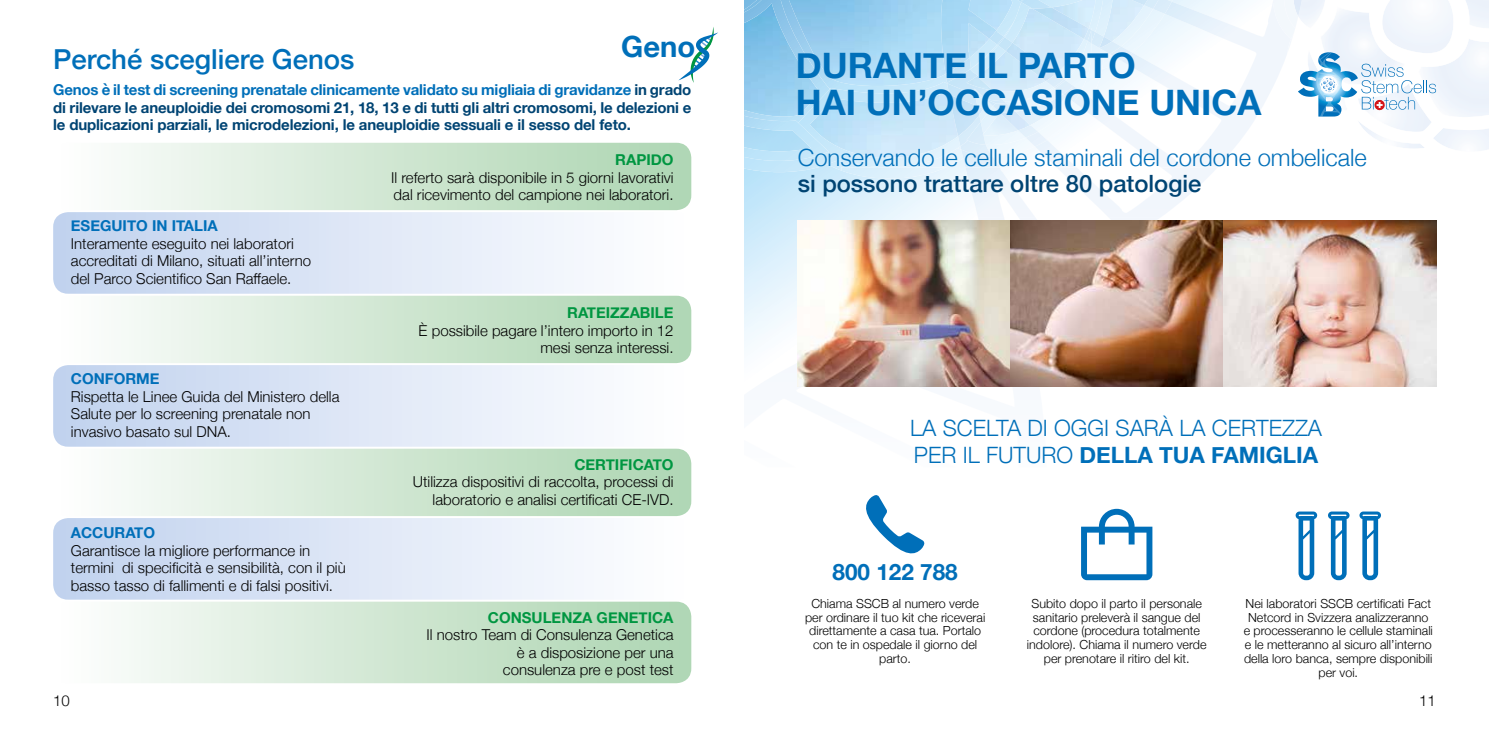
<style>
.page{position:relative;width:1489px;height:745px;background:#fff}
.page>*{position:absolute;margin:0;border:0;box-sizing:border-box;transform-origin:0 0}
.t1{font:700 35px/37.5px "Helvetica Neue";color:#006fb9}
.t2{font:700 29.25px "Helvetica Neue";color:#006fb9}
.t3{font:500 27.5px "Helvetica Neue";color:#006fb9}
.t4{font:300 23.75px "Helvetica Neue";color:#006fb9}
.t5{font:500 23.75px "Helvetica Neue";color:#004473}
.t6{font:300 22.5px/26.2px "Helvetica Neue";color:#006fb9}
.t7{font:700 22.5px "Helvetica Neue";color:#006fb9}
.t8{font:300 15px/17.5px "Helvetica Neue";color:#000}
.t9{font:700 15px/17.5px "Helvetica Neue";letter-spacing:-.01em;color:#004473;text-align:justify}
.t10{font:700 15px "Helvetica Neue";color:#009641}
.t11{font:700 15px "Helvetica Neue";color:#006fb9}
.t12{font:300 12.5px/13.8px "Helvetica Neue";color:#000;text-align:center}
.s1{color:#006fb9}
.s2{font-weight:700}
</style>
<div class="page">
<svg style="left:129px;top:143px;width:562px;height:67px;background:#cfe6d1"></svg>
<svg style="left:129px;top:295px;width:562px;height:68px;background:#cfe6d2"></svg>
<svg style="left:53px;top:212px;width:531px;height:81px;background:#dae4f5"></svg>
<svg style="left:53px;top:365px;width:531px;height:81px;background:#dae4f5"></svg>
<svg style="left:129px;top:448px;width:562px;height:67px;background:#cfe6d2"></svg>
<svg style="left:53px;top:518px;width:531px;height:81px;background:#dae4f5"></svg>
<svg style="left:129px;top:601px;width:562px;height:81px;background:#cfe6d2"></svg>
<svg style="left:744px;top:0;width:473px;height:218px"></svg>
<img style="left:797px;top:220px;width:639px;height:166px">
<svg style="left:1272px;top:0;width:216px;height:150px"></svg>
<svg style="left:1081px;top:508px;width:71px;height:72px"></svg>
<svg style="left:1295px;top:511px;width:21px;height:69px"></svg>
<svg style="left:1328px;top:511px;width:21px;height:69px"></svg>
<svg style="left:1359px;top:511px;width:21px;height:69px"></svg>
<svg style="left:866px;top:495px;width:58px;height:59px"></svg>
<svg style="left:678px;top:27px;width:40px;height:56px"></svg>
<h2 class="t2" style="left:621px;top:23px;width:76px">Geno</h2>
<h3 class="t3" style="left:53px;top:37px;width:303px">Perché scegliere Genos</h3>
<p class="t9" style="left:53px;top:81px;width:639px"><span class="s1">Genos è il test di screening prenatale clinicamente validato su migliaia di gravidanze</span> in grado di rilevare le aneuploidie dei cromosomi 21, 18, 13 e di tutti gli altri cromosomi, le delezioni e le duplicazioni parziali, le microdelezioni, le aneuploidie sessuali e il sesso del feto.</p>
<p class="t10" style="left:615px;top:148px;width:60px">RAPIDO</p>
<p class="t8" style="left:391px;top:167px;width:284px">Il referto sarà disponibile in 5 giorni lavorativi dal ricevimento del campione nei laboratori.</p>
<p class="t11" style="left:71px;top:214px;width:148px">ESEGUITO IN ITALIA</p>
<p class="t8" style="left:71px;top:233px;width:242px">Interamente eseguito nei laboratori accreditati di Milano, situati all’interno del Parco Scientifico San Raffaele.</p>
<p class="t11" style="left:71px;top:367px;width:90px">CONFORME</p>
<p class="t8" style="left:71px;top:386px;width:270px">Rispetta le Linee Guida del Ministero della<br>Salute per lo screening prenatale non invasivo basato sul DNA.</p>
<p class="t11" style="left:71px;top:520px;width:86px">ACCURATO</p>
<p class="t8" style="left:71px;top:540px;width:276px">Garantisce la migliore performance in termini di specificità e sensibilità, con il più basso tasso di fallimenti e di falsi positivi.</p>
<p class="t8" style="left:53px;top:690px;width:18px">10</p>
<p class="t10" style="left:567px;top:301px;width:108px">RATEIZZABILE</p>
<p class="t8" style="left:418px;top:320px;width:256px;text-align:right">È possibile pagare l’intero importo in 12 mesi senza interessi.</p>
<p class="t10" style="left:574px;top:452px;width:101px">CERTIFICATO</p>
<p class="t8" style="left:413px;top:471px;width:262px;text-align:right">Utilizza dispositivi di raccolta, processi di laboratorio e analisi certificati CE-IVD.</p>
<p class="t10" style="left:488px;top:605px;width:187px">CONSULENZA GENETICA</p>
<p class="t8" style="left:426px;top:624px;width:249px;text-align:right">Il nostro Team di Consulenza Genetica è a disposizione per una<br>consulenza pre e post test</p>
<h1 class="t1" style="left:795px;top:47px;width:467px">DURANTE IL PARTO<br>HAI UN’OCCASIONE UNICA</h1>
<h3 class="t4" style="left:797px;top:138px;width:570px">Conservando le cellule staminali del cordone ombelicale</h3>
<h3 class="t5" style="left:797px;top:164px;width:405px">si possono trattare oltre 80 patologie</h3>
<h3 class="t6" style="left:910px;top:413px;width:413px">LA SCELTA DI OGGI SARÀ LA CERTEZZA<br>PER IL FUTURO <span class="s2">DELLA TUA FAMIGLIA</span></h3>
<h3 class="t7" style="left:832px;top:554px;width:127px">800 122 788</h3>
<p class="t12" style="left:805px;top:595px;width:182px">Chiama SSCB al numero verde per ordinare il tuo kit che riceverai direttamente a casa tua. Portalo con te in ospedale il giorno del parto.</p>
<p class="t12" style="left:1026px;top:595px;width:181px">Subito dopo il parto il personale sanitario preleverà il sangue del cordone (procedura totalmente indolore). Chiama il numero verde per prenotare il ritiro del kit.</p>
<p class="t12" style="left:1243px;top:595px;width:191px">Nei laboratori SSCB certificati Fact<br>Netcord in Svizzera analizzeranno e processeranno le cellule staminali e le metteranno al sicuro all’interno della loro banca, sempre disponibili per voi.</p>
<p class="t8" style="left:1418px;top:690px;width:18px">11</p>
</div>
